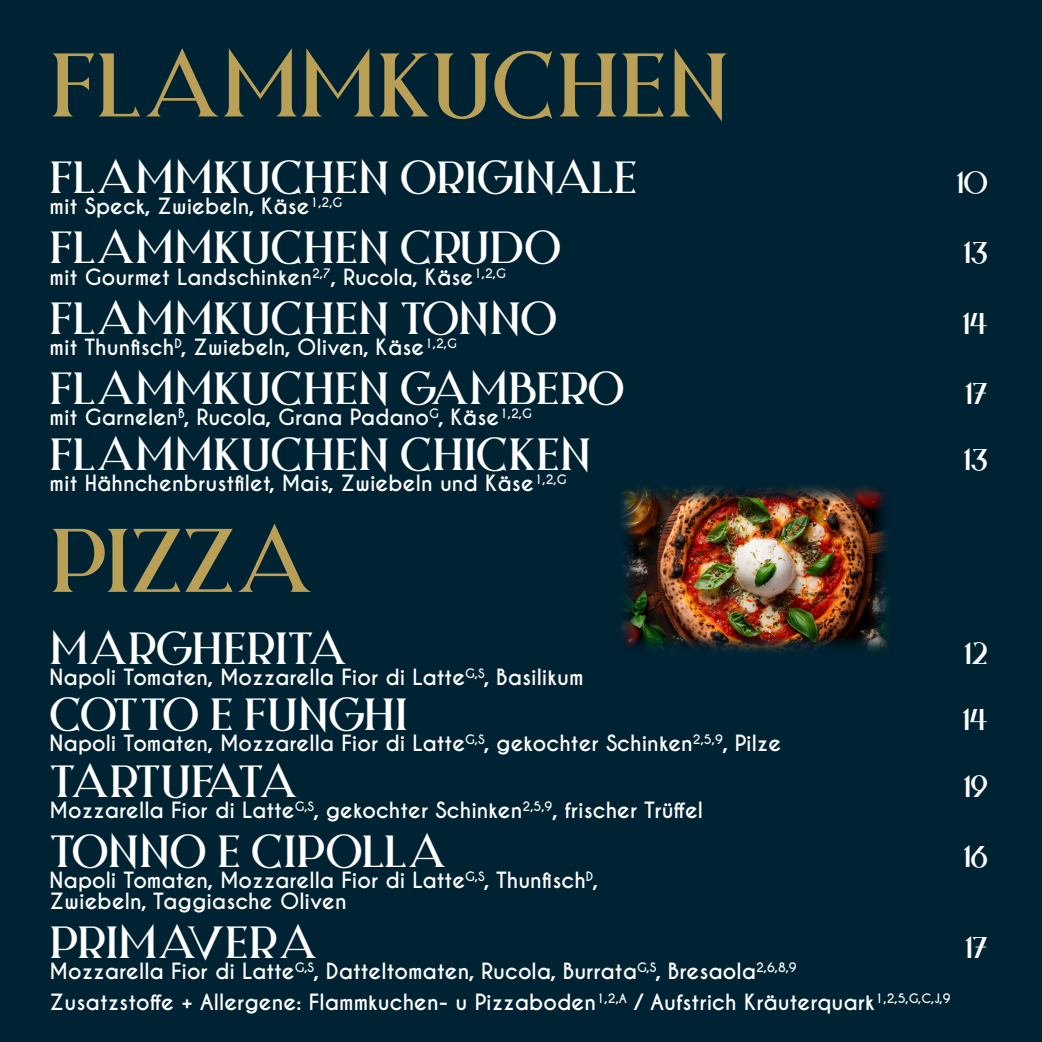
<style>
.page{position:relative;width:1042px;height:1042px;background:#002333}
.page>*{position:absolute;margin:0;border:0;box-sizing:border-box;transform-origin:0 0}
.t1{font:84px "Night Zone";letter-spacing:-.005em;color:#baa057}
.t2{font:42px "Night Zone";letter-spacing:-.015em;color:#fff}
.t3{font:42px "Night Zone";letter-spacing:-.11em;color:#fff}
.t4{font:28px "Night Zone";color:#fff}
.t5{font:700 21px/21px "Caviar Dreams";color:#fff}
</style>
<div class="page">
<img style="left:621px;top:486px;width:267px;height:166px">
<h1 class="t1" style="left:50px;top:30px;width:681px">FLAMMKUCHEN</h1>
<h2 class="t2" style="left:50px;top:150px;width:589px">FLAMMKUCHEN ORIGINALE</h2>
<p class="t5" style="left:50px;top:197px;width:294px">mit Speck, Zwiebeln, Käse<sup>1,2,G</sup></p>
<h2 class="t2" style="left:50px;top:220px;width:513px">FLAMMKUCHEN CRUDO</h2>
<p class="t5" style="left:50px;top:267px;width:458px">mit Gourmet Landschinken<sup>2,7</sup>, Rucola, Käse<sup>1,2,G</sup></p>
<h2 class="t2" style="left:50px;top:290px;width:509px">FLAMMKUCHEN TONNO</h2>
<p class="t5" style="left:50px;top:337px;width:409px">mit Thunfisch<sup>D</sup>, Zwiebeln, Oliven, Käse<sup>1,2,G</sup></p>
<h2 class="t2" style="left:50px;top:360px;width:576px">FLAMMKUCHEN GAMBERO</h2>
<p class="t5" style="left:50px;top:407px;width:484px">mit Garnelen<sup>B</sup>, Rucola, Grana Padano<sup>G</sup>, Käse<sup>1,2,G</sup></p>
<h2 class="t2" style="left:50px;top:427px;width:543px">FLAMMKUCHEN CHICKEN</h2>
<p class="t5" style="left:50px;top:473px;width:518px">mit Hähnchenbrustfilet, Mais, Zwiebeln und Käse<sup>1,2,G</sup></p>
<h1 class="t1" style="left:50px;top:505px;width:266px">PIZZA</h1>
<h2 class="t2" style="left:50px;top:620px;width:300px">MARGHERITA</h2>
<p class="t5" style="left:50px;top:667px;width:535px">Napoli Tomaten, Mozzarella Fior di Latte<sup>G,S</sup>, Basilikum</p>
<h2 class="t2" style="left:50px;top:687px;width:360px">COTTO E FUNGHI</h2>
<p class="t5" style="left:50px;top:733px;width:733px">Napoli Tomaten, Mozzarella Fior di Latte<sup>G,S</sup>, gekochter Schinken<sup>2,5,9</sup>, Pilze</p>
<h2 class="t3" style="left:50px;top:753px;width:250px">TARTUFATA</h2>
<h3 class="t4" style="left:956px;top:165px;width:33px">10</h3>
<h3 class="t4" style="left:963px;top:235px;width:26px">13</h3>
<h3 class="t4" style="left:962px;top:305px;width:27px">14</h3>
<h3 class="t4" style="left:965px;top:375px;width:24px">17</h3>
<h3 class="t4" style="left:963px;top:441px;width:26px">13</h3>
<h3 class="t4" style="left:964px;top:635px;width:25px">12</h3>
<h3 class="t4" style="left:962px;top:701px;width:27px">14</h3>
<h3 class="t4" style="left:963px;top:768px;width:26px">19</h3>
<p class="t5" style="left:50px;top:800px;width:655px">Mozzarella Fior di Latte<sup>G,S</sup>, gekochter Schinken<sup>2,5,9</sup>, frischer Trüffel</p>
<h2 class="t2" style="left:50px;top:823px;width:399px">TONNO E CIPOLLA</h2>
<p class="t5" style="left:50px;top:870px;width:550px">Napoli Tomaten, Mozzarella Fior di Latte<sup>G,S</sup>, Thunfisch<sup>D</sup>,<br>Zwiebeln, Taggiasche Oliven</p>
<h2 class="t2" style="left:50px;top:914px;width:270px">PRIMAVERA</h2>
<p class="t5" style="left:50px;top:955px;width:902px;line-height:31.5px">Mozzarella Fior di Latte<sup>G,S</sup>, Datteltomaten, Rucola, Burrata<sup>G,S</sup>, Bresaola<sup>2,6,8,9<br></sup>Zusatzstoffe + Allergene: Flammkuchen- u Pizzaboden<sup>1,2,A</sup> / Aufstrich Kräuterquark<sup>1,2,5,G,C,J,9</sup></p>
<h3 class="t4" style="left:963px;top:838px;width:26px">16</h3>
<h3 class="t4" style="left:965px;top:929px;width:24px">17</h3>
</div>
